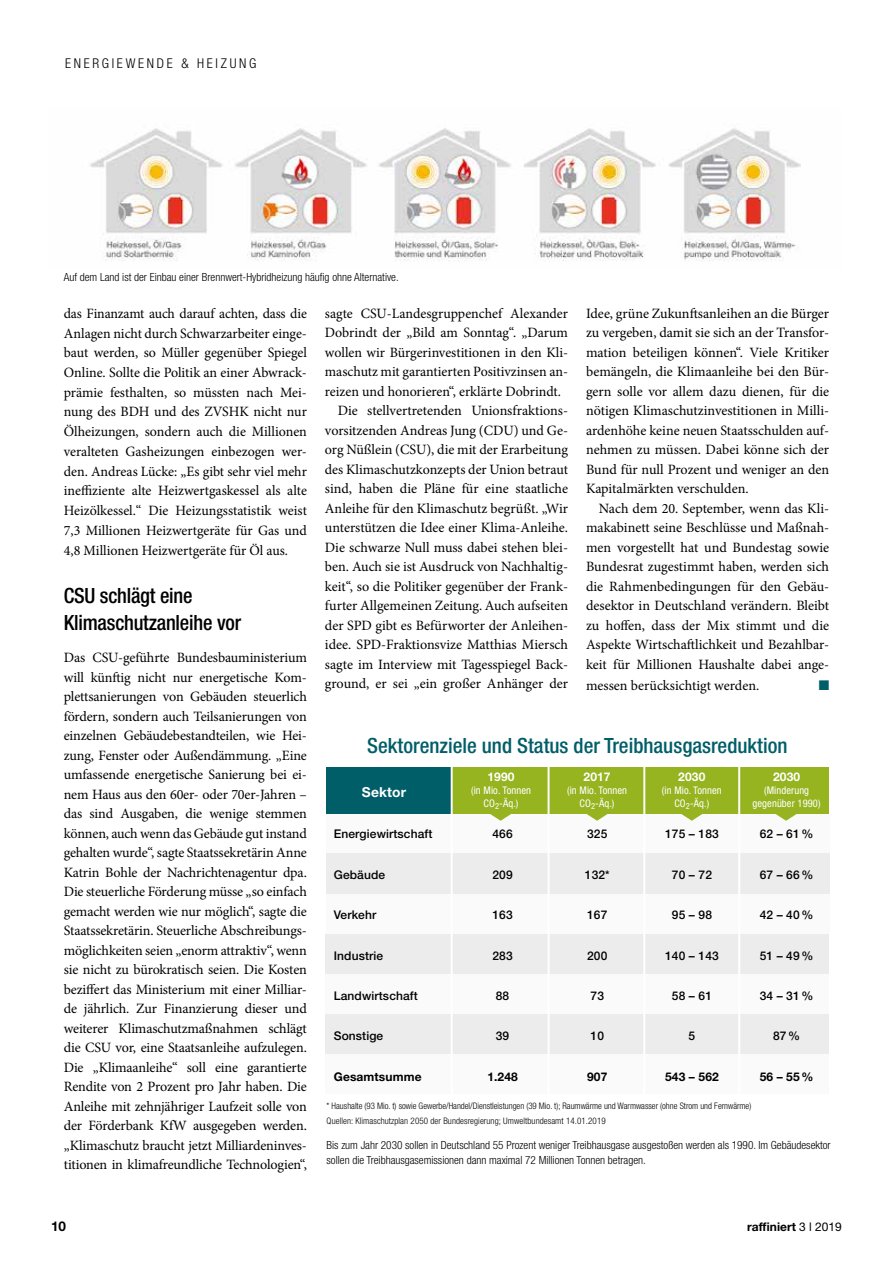
<style>
.page{position:relative;width:893px;height:1263px;background:#fff}
.page>*{position:absolute;margin:0;border:0;box-sizing:border-box;transform-origin:0 0}
.t1{font:500 condensed 21px "Helvetica Neue LT Std";color:#005e68}
.t2{font:500 condensed 21px/27px "Helvetica Neue LT Std";letter-spacing:-.01em;color:#000}
.t3{font:14.25px/19.5px "Minion Pro";color:#000;text-align:justify}
.t4{font:13.95px "Zapf Dingbats ITC";color:#005e68}
.t5{font:700 13.8px "Helvetica Neue LT Std";letter-spacing:.01em;color:#fff}
.t6{font:300 condensed 13.5px "Helvetica Neue LT Std";letter-spacing:.2em;color:#000}
.t7{font:700 13.5px "Helvetica Neue LT Std";color:#000}
.t8{font:500 12px "Helvetica Neue LT Std";letter-spacing:.01em;color:#000}
.t9{font:700 12px "Helvetica Neue LT Std";letter-spacing:.01em;color:#000}
.t10{font:700 12px "Helvetica Neue LT Std";letter-spacing:.01em;color:#fff}
.t11{font:300 condensed 11.25px/15px "Helvetica Neue LT Std";color:#000}
.t12{font:condensed 10.5px/12.6px "Helvetica Neue LT Std";letter-spacing:.01em;color:#fff;text-align:center}
.t13{font:300 condensed 9px/15px "Helvetica Neue LT Std";color:#000}
.s1{font-weight:400}
</style>
<div class="page">
<img style="left:89px;top:128px;width:712px;height:134px">
<div style="left:326px;top:1054px;width:503px;height:40px;background:#fafafa"></div>
<div style="left:326px;top:813px;width:503px;height:40px;background:#fafafa"></div>
<div style="left:326px;top:853px;width:503px;height:41px;background:#ececed"></div>
<div style="left:326px;top:894px;width:503px;height:40px;background:#fafafa"></div>
<div style="left:326px;top:934px;width:503px;height:40px;background:#ececed"></div>
<div style="left:326px;top:974px;width:503px;height:40px;background:#fafafa"></div>
<div style="left:326px;top:1014px;width:503px;height:40px;background:#ececed"></div>
<div style="left:452px;top:767px;width:377px;height:47px;background:#95b41f"></div>
<svg style="left:490px;top:814px;width:21px;height:7px"></svg>
<svg style="left:586px;top:814px;width:22px;height:7px"></svg>
<svg style="left:681px;top:814px;width:21px;height:7px"></svg>
<svg style="left:775px;top:814px;width:22px;height:7px"></svg>
<hr style="left:548px;top:765px;width:2px;height:329px;background:#fff">
<hr style="left:643px;top:765px;width:2px;height:329px;background:#fff">
<hr style="left:738px;top:765px;width:2px;height:329px;background:#fff">
<div style="left:326px;top:767px;width:126px;height:47px;background:#005e68"></div>
<hr style="left:451px;top:765px;width:2px;height:329px;background:#fff">
<p class="t6" style="left:65px;top:55px;width:193px">ENERGIEWENDE &amp; HEIZUNG</p>
<p class="t11" style="left:64px;top:269px;width:336px">Auf dem Land ist der Einbau einer Brennwert-Hybridheizung häufig ohne Alternative.</p>
<p class="t3" style="left:64px;top:303px;width:245px">das Finanzamt auch darauf achten, dass die Anlagen nicht durch Schwarzarbeiter einge&shy;baut werden, so Müller gegenüber Spiegel Online. Sollte die Politik an einer Abwrack&shy;prämie festhalten, so müssten nach Mei&shy;nung des BDH und des ZVSHK nicht nur Ölheizungen, sondern auch die Millionen veralteten Gasheizungen einbezogen wer&shy;den. Andreas Lücke: „Es gibt sehr viel mehr ineffiziente alte Heizwertgaskessel als alte Heizölkessel.“ Die Heizungsstatistik weist 7,3 Millionen Heizwertgeräte für Gas und 4,8 Millionen Heizwertgeräte für Öl aus.</p>
<h1 class="t2" style="left:64px;top:582px;width:179px">CSU schlägt eine<br>Klimaschutzanleihe vor</h1>
<p class="t3" style="left:64px;top:648px;width:245px">Das CSU-geführte Bundesbauministerium will künftig nicht nur energetische Kom&shy;plettsanierungen von Gebäuden steuerlich fördern, sondern auch Teilsanierungen von einzelnen Gebäudebestandteilen, wie Hei&shy;zung, Fenster oder Außendämmung. „Eine umfassende energetische Sanierung bei ei&shy;nem Haus aus den 60er- oder 70er-Jahren – das sind Ausgaben, die wenige stemmen können, auch wenn das Gebäude gut instand gehalten wurde“, sagte Staatssekretärin Anne Katrin Bohle der Nachrichtenagentur dpa.<br>Die steuerliche Förderung müsse „so einfach gemacht werden wie nur möglich“, sagte die Staatssekretärin. Steuerliche Abschreibungs&shy;möglichkeiten seien „enorm attraktiv“, wenn sie nicht zu bürokratisch seien. Die Kosten beziffert das Ministerium mit einer Milliar&shy;de jährlich. Zur Finanzierung dieser und weiterer Klimaschutzmaßnahmen schlägt die CSU vor, eine Staatsanleihe aufzulegen.<br>Die „Klimaanleihe“ soll eine garantierte Rendite von 2 Prozent pro Jahr haben. Die Anleihe mit zehnjähriger Laufzeit solle von der Förderbank KfW ausgegeben werden. „Klimaschutz braucht jetzt Milliardeninves&shy;titionen in klimafreundliche Technologien“,</p>
<p class="t3" style="left:325px;top:304px;width:245px">sagte CSU-Landesgruppenchef Alexander</p>
<p class="t3" style="left:325px;top:323px;width:245px">Dobrindt der „Bild am Sonntag“. „Darum</p>
<p class="t3" style="left:325px;top:343px;width:245px">wollen wir Bürgerinvestitionen in den Kli-</p>
<p class="t3" style="left:325px;top:362px;width:245px">maschutz mit garantierten Positivzinsen an-</p>
<p class="t3" style="left:325px;top:382px;width:238px">reizen und honorieren“, erklärte Dobrindt.</p>
<p class="t3" style="left:338px;top:401px;width:232px">Die stellvertretenden Unionsfraktions-</p>
<p class="t3" style="left:325px;top:421px;width:245px">vorsitzenden Andreas Jung (CDU) und Ge-</p>
<p class="t3" style="left:325px;top:440px;width:245px">org Nüßlein (CSU), die mit der Erarbeitung</p>
<p class="t3" style="left:325px;top:460px;width:245px">des Klimaschutzkonzepts der Union betraut</p>
<p class="t3" style="left:325px;top:479px;width:245px">sind, haben die Pläne für eine staatliche</p>
<p class="t3" style="left:325px;top:499px;width:245px">Anleihe für den Klimaschutz begrüßt. „Wir</p>
<p class="t3" style="left:325px;top:518px;width:245px">unterstützen die Idee einer Klima-Anleihe.</p>
<p class="t3" style="left:325px;top:538px;width:245px">Die schwarze Null muss dabei stehen blei-</p>
<p class="t3" style="left:325px;top:557px;width:245px">ben. Auch sie ist Ausdruck von Nachhaltig-</p>
<p class="t3" style="left:325px;top:577px;width:245px">keit‘‘, so die Politiker gegenüber der Frank-</p>
<p class="t3" style="left:325px;top:596px;width:245px">furter Allgemeinen Zeitung. Auch aufseiten</p>
<p class="t3" style="left:325px;top:616px;width:245px">der SPD gibt es Befürworter der Anleihen-</p>
<p class="t3" style="left:325px;top:635px;width:245px">idee. SPD-Fraktionsvize Matthias Miersch</p>
<p class="t3" style="left:325px;top:655px;width:245px">sagte im Interview mit Tagesspiegel Back-</p>
<p class="t3" style="left:325px;top:674px;width:245px">ground, er sei „ein großer Anhänger der</p>
<p class="t3" style="left:586px;top:304px;width:245px">Idee, grüne Zukunftsanleihen an die Bürger zu vergeben, damit sie sich an der Transfor&shy;mation beteiligen können‘‘. Viele Kritiker bemängeln, die Klimaanleihe bei den Bür&shy;gern solle vor allem dazu dienen, für die nötigen Klimaschutzinvestitionen in Milli&shy;ardenhöhe keine neuen Staatsschulden auf&shy;nehmen zu müssen. Dabei könne sich der Bund für null Prozent und weniger an den Kapitalmärkten verschulden.</p>
<p class="t3" style="left:586px;top:499px;width:245px;text-indent:13px">Nach dem 20. September, wenn das Kli&shy;makabinett seine Beschlüsse und Maßnah&shy;men vorgestellt hat und Bundestag sowie Bundesrat zugestimmt haben, werden sich die Rahmenbedingungen für den Gebäu&shy;desektor in Deutschland verändern. Bleibt zu hoffen, dass der Mix stimmt und die Aspekte Wirtschaftlichkeit und Bezahlbar&shy;keit für Millionen Haushalte dabei ange-</p>
<p class="t3" style="left:586px;top:676px;width:175px">messen berücksichtigt werden.</p>
<p class="t4" style="left:819px;top:678px;width:12px">■</p>
<h1 class="t1" style="left:367px;top:733px;width:422px">Sektorenziele und Status der Treibhausgasreduktion</h1>
<p class="t10" style="left:487px;top:770px;width:29px">1990</p>
<p class="t12" style="left:471px;top:784px;width:61px">(in Mio. Tonnen<br>CO<sub>2</sub>-Äq.)</p>
<p class="t8" style="left:492px;top:827px;width:22px">466</p>
<p class="t8" style="left:492px;top:867px;width:22px">209</p>
<p class="t8" style="left:492px;top:908px;width:22px">163</p>
<p class="t8" style="left:492px;top:948px;width:22px">283</p>
<p class="t8" style="left:496px;top:988px;width:15px">88</p>
<p class="t8" style="left:496px;top:1029px;width:15px">39</p>
<p class="t9" style="left:487px;top:1069px;width:32px">1.248</p>
<p class="t10" style="left:583px;top:770px;width:29px">2017</p>
<p class="t12" style="left:567px;top:784px;width:61px">(in Mio. Tonnen<br>CO<sub>2</sub>-Äq.)</p>
<p class="t10" style="left:678px;top:770px;width:29px">2030</p>
<p class="t12" style="left:662px;top:784px;width:61px">(in Mio. Tonnen<br>CO<sub>2</sub>-Äq.)</p>
<p class="t10" style="left:773px;top:770px;width:29px">2030</p>
<p class="t12" style="left:753px;top:784px;width:70px">(Minderung gegenüber 1990)</p>
<p class="t5" style="left:362px;top:783px;width:46px">Sektor</p>
<p class="t8" style="left:760px;top:827px;width:55px">62 – 61%</p>
<p class="t8" style="left:760px;top:867px;width:55px">67 – 66%</p>
<p class="t8" style="left:760px;top:908px;width:55px">42 – 40%</p>
<p class="t8" style="left:760px;top:948px;width:55px">51 – 49%</p>
<p class="t8" style="left:760px;top:988px;width:55px">34 – 31%</p>
<p class="t8" style="left:773px;top:1029px;width:29px">87%</p>
<p class="t9" style="left:760px;top:1069px;width:55px">56 – 55%</p>
<p class="t8" style="left:334px;top:827px;width:100px">Energiewirtschaft</p>
<p class="t8" style="left:334px;top:867px;width:53px">Gebäude</p>
<p class="t8" style="left:334px;top:908px;width:44px">Verkehr</p>
<p class="t8" style="left:334px;top:948px;width:51px">Industrie</p>
<p class="t8" style="left:334px;top:988px;width:86px">Landwirtschaft</p>
<p class="t8" style="left:334px;top:1029px;width:51px">Sonstige</p>
<p class="t9" style="left:334px;top:1069px;width:89px">Gesamtsumme</p>
<p class="t8" style="left:665px;top:827px;width:55px">175 – 183</p>
<p class="t8" style="left:672px;top:867px;width:42px">70 – 72</p>
<p class="t8" style="left:672px;top:908px;width:42px">95 – 98</p>
<p class="t8" style="left:665px;top:948px;width:55px">140 – 143</p>
<p class="t8" style="left:672px;top:988px;width:42px">58 – 61</p>
<p class="t8" style="left:689px;top:1029px;width:8px">5</p>
<p class="t9" style="left:665px;top:1069px;width:55px">543 – 562</p>
<p class="t8" style="left:587px;top:827px;width:22px">325</p>
<p class="t8" style="left:585px;top:867px;width:26px">132*</p>
<p class="t8" style="left:587px;top:908px;width:22px">167</p>
<p class="t8" style="left:587px;top:948px;width:22px">200</p>
<p class="t8" style="left:591px;top:988px;width:15px">73</p>
<p class="t8" style="left:591px;top:1029px;width:15px">10</p>
<p class="t9" style="left:587px;top:1069px;width:22px">907</p>
<p class="t13" style="left:327px;top:1098px;width:426px">* Haushalte (93 Mio. t) sowie Gewerbe/Handel/Dienstleistungen (39 Mio. t); Raumwärme und Warmwasser (ohne Strom und Fernwärme)<br>Quellen: Klimaschutzplan 2050 der Bundesregierung; Umweltbundesamt 14.01.2019</p>
<p class="t11" style="left:327px;top:1137px;width:506px">Bis zum Jahr 2030 sollen in Deutschland 55 Prozent weniger Treibhausgase ausgestoßen werden als 1990. Im Gebäudesektor sollen die Treibhausgasemissionen dann maximal 72 Millionen Tonnen betragen.</p>
<p class="t7" style="left:51px;top:1217px;width:17px">10</p>
<p class="t9" style="left:747px;top:1219px;width:96px">raffiniert <span class="s1">3 l 2019</span></p>
</div>
